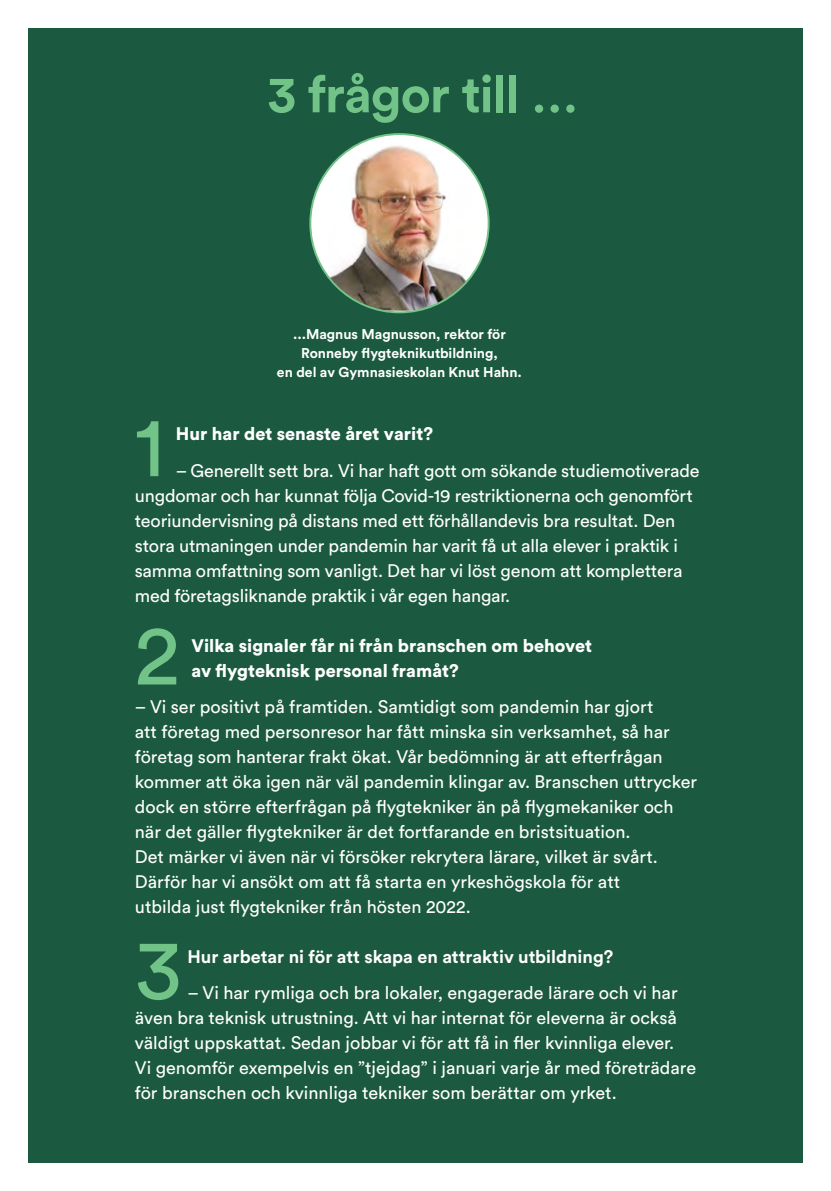
<style>
.page{position:relative;width:831px;height:1191px;background:#fff}
.page>*{position:absolute;margin:0;border:0;box-sizing:border-box;transform-origin:0 0}
.t1{font:84.6px "Circular Std";color:#71c387}
.t2{font:700 51.4px "Circular Std";letter-spacing:-.02em;color:#71c387}
.t3{font:18px/25px "Circular Std";color:#fff}
.t4{font:900 18px/25px "Circular Std";color:#fff}
.t5{font:700 18px "Circular Std";color:#fff}
.t6{font:700 14px/19.4px "Circular Std";color:#fff;text-align:center}
</style>
<div class="page">
<div style="left:28px;top:28px;width:774px;height:1134px;background:#1b5a41"></div>
<div style="left:310px;top:134px;width:178px;height:178px;background:#fff;border-radius:50%"></div>
<img style="left:328px;top:134px;width:142px;height:177px">
<h2 class="t2" style="left:268px;top:61px;width:312px">3 frågor till …</h2>
<p class="t6" style="left:277px;top:324px;width:246px">...Magnus Magnusson, rektor för<br>Ronneby flygteknikutbildning,<br>en del av Gymnasieskolan Knut Hahn.</p>
<h1 class="t1" style="left:135px;top:395px;width:31px">1</h1>
<p class="t4" style="left:176px;top:421px;width:259px">Hur har det senaste året varit?</p>
<p class="t3" style="left:135px;top:457px;width:566px;text-indent:41px">– Generellt sett bra. Vi har haft gott om sökande studiemotiverade ungdomar och har kunnat följa Covid-19 restriktionerna och genomfört teoriundervisning på distans med ett förhållandevis bra resultat. Den stora utmaningen under pandemin har varit få ut alla elever i praktik i samma omfattning som vanligt. Det har vi löst genom att komplettera med företagsliknande praktik i vår egen hangar.</p>
<p class="t4" style="left:191px;top:632px;width:402px">Vilka signaler får ni från branschen om behovet av flygteknisk personal framåt?</p>
<p class="t3" style="left:135px;top:694px;width:564px">– Vi ser positivt på framtiden. Samtidigt som pandemin har gjort<br>att företag med personresor har fått minska sin verksamhet, så har företag som hanterar frakt ökat. Vår bedömning är att efterfrågan kommer att öka igen när väl pandemin klingar av. Branschen uttrycker dock en större efterfrågan på flygtekniker än på flygmekaniker och när det gäller flygtekniker är det fortfarande en bristsituation.<br>Det märker vi även när vi försöker rekrytera lärare, vilket är svårt.<br>Därför har vi ansökt om att få starta en yrkeshögskola för att<br>utbilda just flygtekniker från hösten 2022.</p>
<p class="t5" style="left:187px;top:945px;width:427px">Hur arbetar ni för att skapa en attraktiv utbildning?</p>
<p class="t3" style="left:135px;top:980px;width:563px;text-indent:53px">– Vi har rymliga och bra lokaler, engagerade lärare och vi har även bra teknisk utrustning. Att vi har internat för eleverna är också väldigt uppskattat. Sedan jobbar vi för att få in fler kvinnliga elever.<br>Vi genomför exempelvis en ”tjejdag” i januari varje år med företrädare för branschen och kvinnliga tekniker som berättar om yrket.</p>
<h1 class="t1" style="left:135px;top:603px;width:46px">2</h1>
<h1 class="t1" style="left:135px;top:917px;width:48px">3</h1>
</div>
